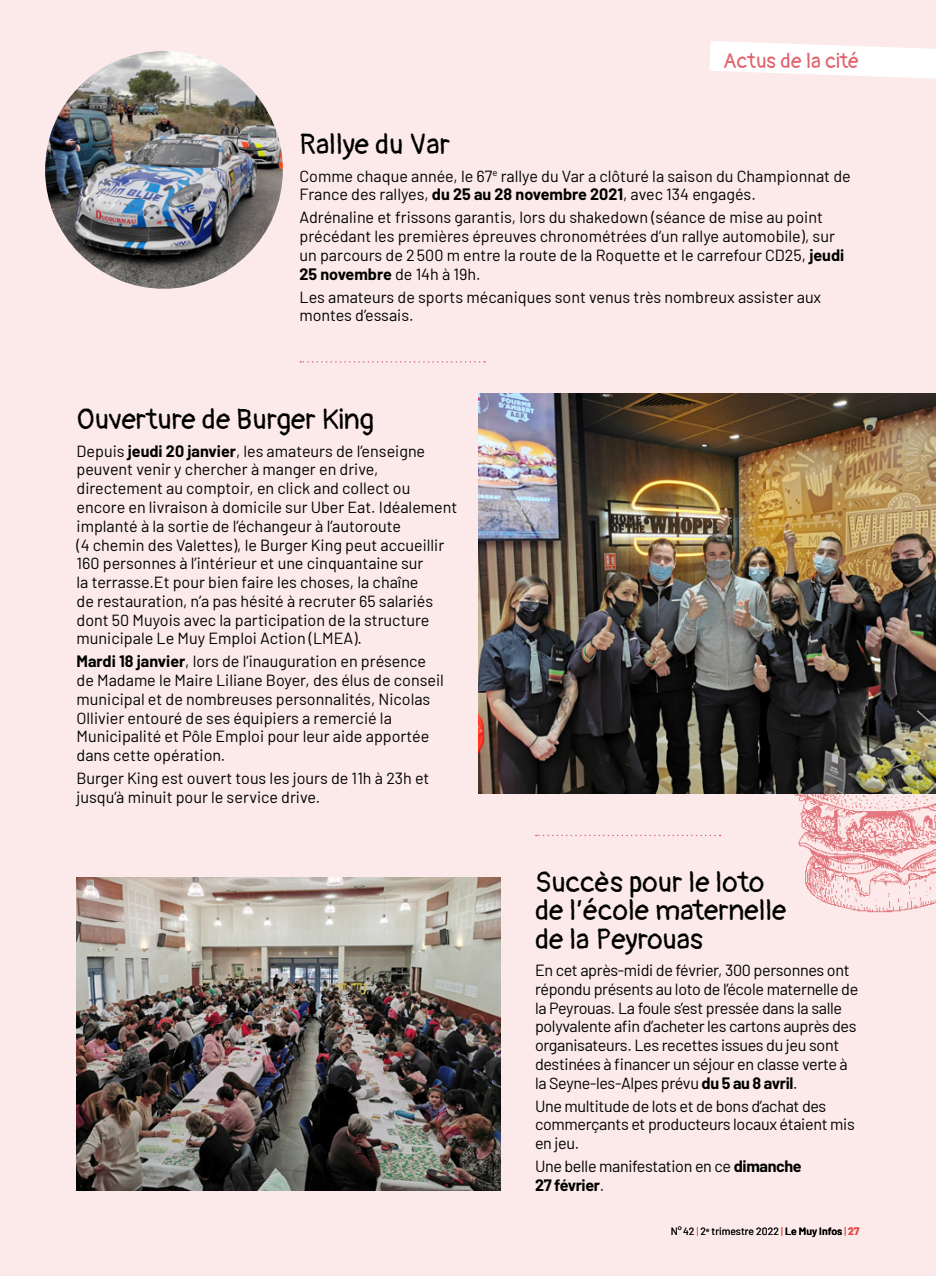
<style>
.page{position:relative;width:936px;height:1276px;background:#fff}
.page>*{position:absolute;margin:0;border:0;box-sizing:border-box;transform-origin:0 0}
.t1{font:28.5px/28.5px "Pangolin";color:#000}
.t2{font:21px "Pangolin";color:#e1636e}
.t3{font:16.2px/18.8px "Barlow";color:#000}
.t4{font:16.2px/18.8px "Barlow";letter-spacing:-.02em;color:#000}
.t5{font:10.5px "Barlow";color:#000}
.s1{font-weight:700}
.s2{color:#e9473c}
.s3{font-weight:600}
.s4{font-weight:700;color:#e9473c}
</style>
<div class="page">
<div style="left:0;top:0;width:935px;height:1276px;background:#fbeae9"></div>
<img style="left:789px;top:793px;width:146px;height:120px">
<img style="left:45px;top:51px;width:238px;height:238px;border-radius:119px">
<img style="left:478px;top:393px;width:457px;height:400px">
<svg style="left:300px;top:361px;width:185px;height:1px"></svg>
<svg style="left:535px;top:834px;width:185px;height:2px"></svg>
<img style="left:77px;top:877px;width:423px;height:314px">
<svg style="left:709px;top:41px;width:226px;height:38px"></svg>
<p class="t2" style="left:723px;top:42px;width:138px">Actus de la cité</p>
<h1 class="t1" style="left:299px;top:126px;width:152px">Rallye du Var</h1>
<p class="t3" style="left:299px;top:165px;width:552px">Comme chaque année, le 67<sup>e</sup> rallye du Var a clôturé la saison du Championnat de<br>France des rallyes, <span class="s1">du 25 au 28 novembre 2021</span>, avec 134 engagés.</p>
<p class="t3" style="left:299px;top:207px;width:546px">Adrénaline et frissons garantis, lors du shakedown (séance de mise au point précédant les premières épreuves chronométrées d’un rallye automobile), sur un parcours de 2500 m entre la route de la Roquette et le carrefour CD25, <span class="s1">jeudi 25 novembre</span> de 14h à 19h.</p>
<p class="t3" style="left:299px;top:286px;width:523px">Les amateurs de sports mécaniques sont venus très nombreux assister aux montes d’essais.</p>
<h1 class="t1" style="left:77px;top:401px;width:299px">Ouverture de Burger King</h1>
<p class="t3" style="left:77px;top:440px;width:382px">Depuis <span class="s1">jeudi 20 janvier</span>, les amateurs de l’enseigne peuvent venir y chercher à manger en drive, directement au comptoir, en click and collect ou encore en livraison à domicile sur Uber Eat. Idéalement implanté à la sortie de l’échangeur à l’autoroute<br>(4 chemin des Valettes), le Burger King peut accueillir 160 personnes à l’intérieur et une cinquantaine sur<br>la terrasse.Et pour bien faire les choses, la chaîne<br>de restauration, n’a pas hésité à recruter 65 salariés dont 50 Muyois avec la participation de la structure municipale Le Muy Emploi Action (LMEA).</p>
<p class="t3" style="left:77px;top:651px;width:369px"><span class="s1">Mardi 18 janvier</span>, lors de l’inauguration en présence de Madame le Maire Liliane Boyer, des élus de conseil municipal et de nombreuses personnalités, Nicolas Ollivier entouré de ses équipiers a remercié la Municipalité et Pôle Emploi pour leur aide apportée dans cette opération.</p>
<p class="t3" style="left:77px;top:767px;width:354px">Burger King est ouvert tous les jours de 11h à 23h et jusqu’à minuit pour le service drive.</p>
<h1 class="t1" style="left:535px;top:863px;width:253px">Succès pour le loto de l’école maternelle de la Peyrouas</h1>
<p class="t4" style="left:535px;top:959px;width:325px">En cet après-midi de février, 300 personnes ont répondu présents au loto de l’école maternelle de la Peyrouas. La foule s’est pressée dans la salle polyvalente afin d’acheter les cartons auprès des organisateurs. Les recettes issues du jeu sont destinées à financer un séjour en classe verte à la Seyne-les-Alpes prévu <span class="s1">du 5 au 8 avril</span>.</p>
<p class="t4" style="left:535px;top:1095px;width:321px">Une multitude de lots et de bons d’achat des commerçants et producteurs locaux étaient mis en jeu.</p>
<p class="t4" style="left:535px;top:1155px;width:268px">Une belle manifestation en ce <span class="s1">dimanche<br>27 février</span>.</p>
<p class="t5" style="left:670px;top:1224px;width:190px">N°42 <span class="s2">|</span> 2<sup>e</sup> trimestre 2022 <span class="s2">|</span> <span class="s3">Le Muy Infos</span> <span class="s2">|</span> <span class="s4">27</span></p>
</div>
